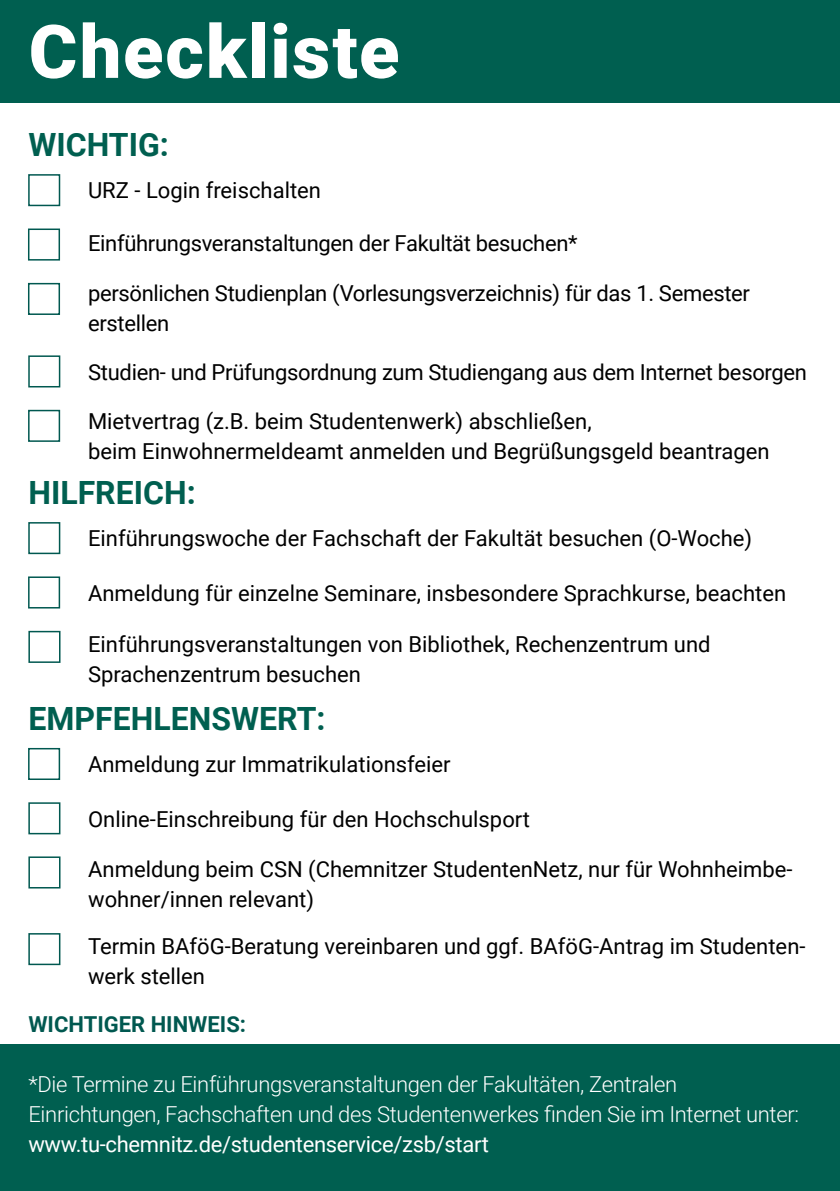
<style>
.page{position:relative;width:840px;height:1191px;background:#fff}
.page>*{position:absolute;margin:0;border:0;box-sizing:border-box;transform-origin:0 0}
.t1{font:900 74px "Roboto";letter-spacing:.025em;color:#fff}
.t2{font:700 32px "Roboto";color:#005f50}
.t3{font:22px/30px "Roboto";color:#000}
.t4{font:300 22px/30px "Roboto";letter-spacing:-.015em;color:#fff}
.t5{font:22px "Roboto";letter-spacing:-.015em;color:#fff}
.t6{font:700 22px "Roboto";color:#005850}
</style>
<div class="page">
<div style="left:0;top:0;width:839px;height:103px;background:#005f50"></div>
<div style="left:0;top:1044px;width:839px;height:147px;background:#005f50"></div>
<div style="left:28px;top:174px;width:32px;height:32px;border:2px solid #005850"></div>
<div style="left:28px;top:228px;width:32px;height:32px;border:2px solid #005850"></div>
<div style="left:28px;top:283px;width:32px;height:32px;border:2px solid #005850"></div>
<div style="left:28px;top:522px;width:32px;height:32px;border:2px solid #005850"></div>
<div style="left:28px;top:355px;width:32px;height:32px;border:2px solid #005850"></div>
<div style="left:28px;top:576px;width:32px;height:32px;border:2px solid #005850"></div>
<div style="left:28px;top:631px;width:32px;height:32px;border:2px solid #005850"></div>
<div style="left:28px;top:410px;width:32px;height:32px;border:2px solid #005850"></div>
<div style="left:28px;top:748px;width:32px;height:32px;border:2px solid #005850"></div>
<div style="left:28px;top:802px;width:32px;height:32px;border:2px solid #005850"></div>
<div style="left:28px;top:856px;width:32px;height:32px;border:2px solid #005850"></div>
<div style="left:28px;top:933px;width:32px;height:32px;border:2px solid #005850"></div>
<h1 class="t1" style="left:29px;top:0;width:372px">Checkliste</h1>
<h2 class="t2" style="left:28px;top:122px;width:142px">WICHTIG:</h2>
<p class="t3" style="left:88px;top:175px;width:234px">URZ - Login freischalten</p>
<p class="t3" style="left:88px;top:227px;width:491px">Einführungsveranstaltungen der Fakultät besuchen*</p>
<p class="t3" style="left:88px;top:277px;width:663px">persönlichen Studienplan (Vorlesungsverzeichnis) für das 1. Semester erstellen</p>
<p class="t3" style="left:88px;top:356px;width:719px">Studien- und Prüfungsordnung zum Studiengang aus dem Internet besorgen</p>
<p class="t3" style="left:88px;top:405px;width:682px">Mietvertrag (z.B. beim Studentenwerk) abschließen,<br>beim Einwohnermeldeamt anmelden und Begrüßungsgeld beantragen</p>
<h2 class="t2" style="left:28px;top:470px;width:169px">HILFREICH:</h2>
<p class="t3" style="left:88px;top:523px;width:665px">Einführungswoche der Fachschaft der Fakultät besuchen (O-Woche)</p>
<p class="t3" style="left:88px;top:577px;width:699px">Anmeldung für einzelne Seminare, insbesondere Sprachkurse, beachten</p>
<p class="t3" style="left:88px;top:629px;width:623px">Einführungsveranstaltungen von Bibliothek, Rechenzentrum und<br>Sprachenzentrum besuchen</p>
<h2 class="t2" style="left:28px;top:695px;width:298px">EMPFEHLENSWERT:</h2>
<p class="t3" style="left:88px;top:748px;width:364px">Anmeldung zur Immatrikulationsfeier</p>
<p class="t3" style="left:88px;top:803px;width:443px">Online-Einschreibung für den Hochschulsport</p>
<p class="t3" style="left:88px;top:853px;width:705px">Anmeldung beim CSN (Chemnitzer StudentenNetz, nur für Wohnheimbe&shy;wohner/innen relevant)</p>
<p class="t3" style="left:88px;top:930px;width:718px">Termin BAföG-Beratung vereinbaren und ggf. BAföG-Antrag im Studenten&shy;werk stellen</p>
<p class="t6" style="left:28px;top:1009px;width:219px">WICHTIGER HINWEIS:</p>
<p class="t4" style="left:28px;top:1068px;width:771px">*Die Termine zu Einführungsveranstaltungen der Fakultäten, Zentralen<br>Einrichtungen, Fachschaften und des Studentenwerkes finden Sie im Internet unter:</p>
<p class="t5" style="left:28px;top:1129px;width:462px">www.tu-chemnitz.de/studentenservice/zsb/start</p>
</div>
